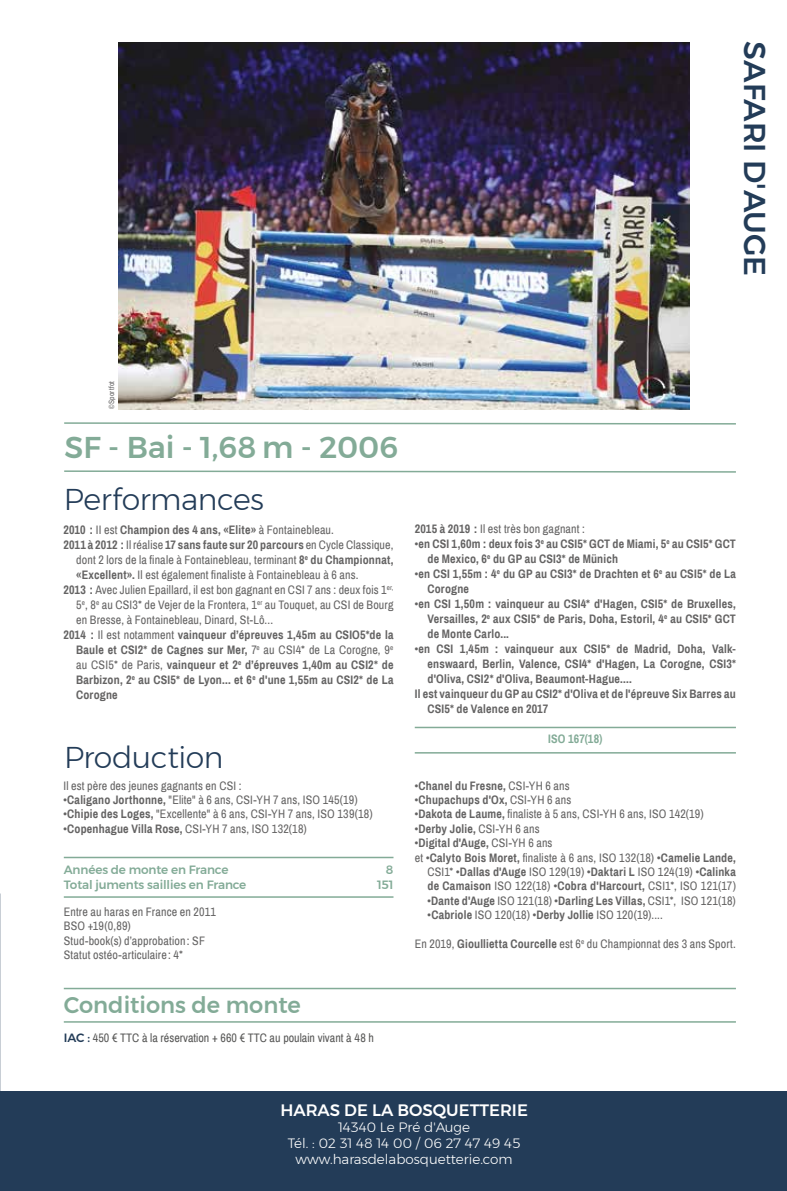
<style>
.page{position:relative;width:787px;height:1191px;background:#fff}
.page>*{position:absolute;margin:0;border:0;box-sizing:border-box;transform-origin:0 0}
.t1{font:300 30px "Montserrat";letter-spacing:-.015em;color:#233c58}
.t2{font:500 30px "Montserrat";color:#83ab97}
.t3{font:500 30px "Montserrat";color:#233c58}
.t4{font:500 22.5px "Montserrat";color:#83ab97}
.t5{font:500 16.5px "Montserrat";color:#fff}
.t6{font:300 13.5px/16.2px "Montserrat";color:#fff;text-align:center}
.t7{font:700 12px/15px "Archivo Narrow";letter-spacing:.015em;color:#646363}
.t8{font:12px/14.4px "Archivo Narrow";letter-spacing:.015em;color:#646363}
.t9{font:500 12px "Montserrat";letter-spacing:-.01em;color:#83ab97}
.t10{font:12px "Archivo Narrow";color:#575756}
.t11{font:700 12px "Archivo Narrow";letter-spacing:.015em;color:#83ab97}
.t12{font:7.5px "Archivo Narrow";letter-spacing:.02em;color:#646363}
.s1{font-weight:400}
.s2{font-weight:700}
.s3{font-family:"Montserrat";font-weight:500;color:#233c58}
</style>
<div class="page">
<div style="left:0;top:1091px;width:787px;height:100px;background:#233c58"></div>
<hr style="left:64px;top:1021px;width:672px;height:1px;background:#83ab97">
<hr style="left:64px;top:987px;width:672px;height:2px;background:#83ab97">
<svg style="left:64px;top:422px;width:672px;height:3px"></svg>
<svg style="left:64px;top:470px;width:672px;height:3px"></svg>
<hr style="left:64px;top:896px;width:329px;height:1px;background:#83ab97">
<hr style="left:64px;top:856px;width:329px;height:2px;background:#83ab97">
<img style="left:118px;top:43px;width:572px;height:366px">
<hr style="left:415px;top:752px;width:321px;height:1px;background:#83ab97">
<hr style="left:415px;top:726px;width:321px;height:2px;background:#83ab97">
<h1 class="t3" style="left:778px;top:41px;width:236px;rotate:90deg">SAFARI D'AUGE</h1>
<p class="t12" style="left:107px;top:409px;width:29px;rotate:-90deg">©Sportfot</p>
<h1 class="t2" style="left:65px;top:423px;width:335px">SF - Bai - 1,68 m - 2006</h1>
<h1 class="t1" style="left:64px;top:476px;width:202px">Performances</h1>
<p class="t7" style="left:63px;top:522px;width:272px">2010 : <span class="s1">II est</span> Champion des 4 ans, «Elite» <span class="s1">à Fontainebleau.</span></p>
<p class="t7" style="left:63px;top:537px;width:331px">2011 à 2012 : <span class="s1">Il réalise</span> 17 sans faute sur 20 parcours <span class="s1">en Cycle Classique,</span></p>
<p class="t8" style="left:76px;top:553px;width:319px">dont 2 lors de la finale à Fontainebleau, terminant <span class="s2">8</span><sup>e</sup> <span class="s2">du Championnat,</span></p>
<p class="t8" style="left:76px;top:568px;width:284px"><span class="s2">«Excellent».</span> Il est également finaliste à Fontainebleau à 6 ans.</p>
<p class="t8" style="left:63px;top:583px;width:331px"><span class="s2">2013 :</span> Avec Julien Epaillard, il est bon gagnant en CSI 7 ans : deux fois 1<sup>er,</sup></p>
<p class="t8" style="left:76px;top:598px;width:319px">5<sup>e</sup>, 8<sup>e</sup> au CSI3* de Vejer de la Frontera, 1<sup>er</sup> au Touquet, au CSI de Bourg</p>
<p class="t8" style="left:76px;top:613px;width:198px">en Bresse, à Fontainebleau, Dinard, St-Lô...</p>
<p class="t7" style="left:63px;top:627px;width:331px">2014 : <span class="s1">Il est notamment</span> vainqueur d’épreuves 1,45m au CSIO5*de la</p>
<p class="t7" style="left:76px;top:642px;width:319px">Baule et CSI2* de Cagnes sur Mer, <span class="s1">7</span><sup>e</sup> <span class="s1">au CSI4* de La Corogne, 9</span><sup>e</sup></p>
<p class="t7" style="left:76px;top:657px;width:319px"><span class="s1">au CSI5* de Paris,</span> vainqueur et 2<sup>e</sup> d’épreuves 1,40m au CSI2* de</p>
<p class="t7" style="left:76px;top:672px;width:319px">Barbizon, 2<sup>e</sup> au CSI5* de Lyon... et 6<sup>e</sup> d'une 1,55m au CSI2* de La</p>
<p class="t7" style="left:76px;top:687px;width:43px">Corogne</p>
<h1 class="t1" style="left:64px;top:734px;width:161px">Production</h1>
<p class="t8" style="left:63px;top:778px;width:180px">Il est père des jeunes gagnants en CSI :</p>
<p class="t8" style="left:63px;top:793px;width:296px"><span class="s2">•Caligano Jorthonne,</span> "Elite" à 6 ans, CSI-YH 7 ans, ISO 145(19)</p>
<p class="t8" style="left:63px;top:807px;width:311px"><span class="s2">•Chipie des Loges,</span> "Excellente" à 6 ans, CSI-YH 7 ans, ISO 139(18)</p>
<p class="t7" style="left:63px;top:821px;width:245px">•Copenhague Villa Rose, <span class="s1">CSI-YH 7 ans, ISO 132(18)</span></p>
<p class="t9" style="left:64px;top:860px;width:166px">Années de monte en France</p>
<p class="t9" style="left:386px;top:860px;width:9px">8</p>
<p class="t9" style="left:64px;top:875px;width:184px">Total juments saillies en France</p>
<p class="t9" style="left:377px;top:875px;width:18px">151</p>
<p class="t8" style="left:64px;top:905px;width:154px">Entre au haras en France en 2011<br>BSO +19(0,89)<br>Stud-book(s) d’approbation: SF<br>Statut ostéo-articulaire: 4*</p>
<h2 class="t4" style="left:64px;top:987px;width:239px">Conditions de monte</h2>
<p class="t10" style="left:64px;top:1030px;width:312px"><span class="s3">IAC :</span> 450 € TTC à la réservation + 660 € TTC au poulain vivant à 48 h</p>
<p class="t8" style="left:415px;top:522px;width:172px"><span class="s2">2015 à 2019 :</span> Il est très bon gagnant :</p>
<p class="t7" style="left:427px;top:536px;width:310px;text-indent:-13px">•en CSI 1,60m : deux fois 3<sup>e</sup> au CSI5* GCT de Miami, 5<sup>e</sup> au CSI5* GCT de Mexico, 6<sup>e</sup> du GP au CSI3* de Münich</p>
<p class="t7" style="left:427px;top:566px;width:310px;text-indent:-13px">•en CSI 1,55m : 4<sup>e</sup> du GP au CSI3* de Drachten et 6<sup>e</sup> au CSI5* de La<br>Corogne</p>
<p class="t7" style="left:427px;top:596px;width:310px;text-align:justify;text-indent:-13px">•en CSI 1,50m : vainqueur au CSI4* d'Hagen, CSI5* de Bruxelles, Versailles, 2<sup>e</sup> aux CSI5* de Paris, Doha, Estoril, 4<sup>e</sup> au CSI5* GCT de Monte Carlo...</p>
<p class="t7" style="left:415px;top:641px;width:323px">•en CSI 1,45m : vainqueur aux CSI5* de Madrid, Doha, Valk-</p>
<p class="t7" style="left:427px;top:656px;width:310px">enswaard, Berlin, Valence, CSI4* d'Hagen, La Corogne, CSI3*</p>
<p class="t7" style="left:427px;top:671px;width:206px">d'Oliva, CSI2* d'Oliva, Beaumont-Hague....</p>
<p class="t7" style="left:415px;top:686px;width:322px">Il est vainqueur du GP au CSI2* d'Oliva et de l'épreuve Six Barres au</p>
<p class="t7" style="left:427px;top:701px;width:122px">CSI5* de Valence en 2017</p>
<p class="t11" style="left:548px;top:732px;width:56px">ISO 167(18)</p>
<p class="t7" style="left:415px;top:778px;width:156px">•Chanel du Fresne, <span class="s1">CSI-YH 6 ans</span></p>
<p class="t7" style="left:415px;top:792px;width:158px">•Chupachups d'Ox, <span class="s1">CSI-YH 6 ans</span></p>
<p class="t8" style="left:415px;top:807px;width:290px"><span class="s2">•Dakota de Laume,</span> finaliste à 5 ans, CSI-YH 6 ans, ISO 142(19)</p>
<p class="t7" style="left:415px;top:821px;width:126px">•Derby Jolie, <span class="s1">CSI-YH 6 ans</span></p>
<p class="t7" style="left:415px;top:835px;width:139px">•Digital d'Auge, <span class="s1">CSI-YH 6 ans</span></p>
<p class="t7" style="left:415px;top:850px;width:323px"><span class="s1">et</span> •Calyto Bois Moret, <span class="s1">finaliste à 6 ans, ISO 132(18)</span> •Camelie Lande,</p>
<p class="t7" style="left:427px;top:864px;width:310px"><span class="s1">CSI1*</span> •Dallas d'Auge <span class="s1">ISO 129(19)</span> •Daktari L <span class="s1">ISO 124(19)</span> •Calinka</p>
<p class="t7" style="left:427px;top:878px;width:310px">de Camaison <span class="s1">ISO 122(18)</span> •Cobra d'Harcourt, <span class="s1">CSI1*, ISO 121(17)</span></p>
<p class="t7" style="left:427px;top:893px;width:310px">•Dante d'Auge <span class="s1">ISO 121(18)</span> •Darling Les Villas, <span class="s1">CSI1*, ISO 121(18)</span></p>
<p class="t8" style="left:427px;top:908px;width:237px"><span class="s2">•Cabriole</span> ISO 120(18) <span class="s2">•Derby Jollie</span> ISO 120(19)....</p>
<p class="t8" style="left:415px;top:937px;width:323px">En 2019, <span class="s2">Gioullietta Courcelle</span> est 6<sup>e</sup> du Championnat des 3 ans Sport.</p>
<h3 class="t5" style="left:280px;top:1096px;width:249px">HARAS DE LA BOSQUETTERIE</h3>
<p class="t6" style="left:288px;top:1118px;width:234px">14340 Le Pré d'Auge<br>Tél. : 02 31 48 14 00 / 06 27 47 49 45 www.harasdelabosquetterie.com</p>
</div>
